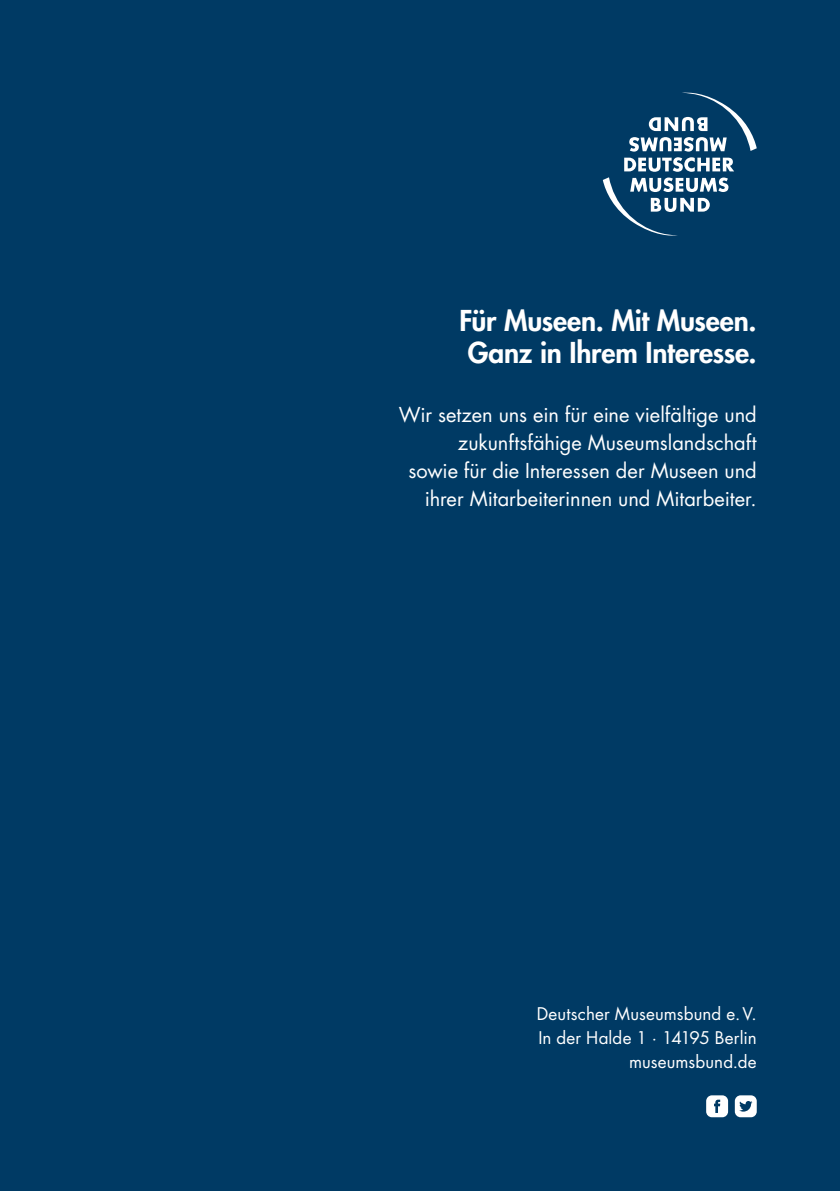
<style>
.page{position:relative;width:840px;height:1191px;background:#fff}
.page>*{position:absolute;margin:0;border:0;box-sizing:border-box;transform-origin:0 0}
.t1{font:800 28px/32px "Futura LT Pro";letter-spacing:-.005em;color:#fff}
.t2{font:20px/28px "Futura LT Pro";color:#fff;text-align:right}
.t3{font:17px/24.4px "Futura LT Pro";letter-spacing:.01em;color:#fff;text-align:right}
</style>
<div class="page">
<div style="left:0;top:0;width:839px;height:1191px;background:#003a64"></div>
<svg style="left:602px;top:93px;width:154px;height:143px"></svg>
<div style="left:705px;top:1095px;width:22px;height:22px;background:#fff;border-radius:6px"></div>
<svg style="left:714px;top:1099px;width:5px;height:14px"></svg>
<div style="left:734px;top:1095px;width:22px;height:22px;background:#fff;border-radius:6px"></div>
<svg style="left:739px;top:1101px;width:13px;height:10px"></svg>
<h1 class="t1" style="left:459px;top:304px;width:298px">Für Museen. Mit Museen.<br>Ganz in Ihrem Interesse.</h1>
<p class="t2" style="left:398px;top:400px;width:359px">Wir setzen uns ein für eine vielfältige und zukunftsfähige Museumslandschaft<br>sowie für die Interessen der Museen und ihrer Mitarbeiterinnen und Mitarbeiter.</p>
<p class="t3" style="left:536px;top:1001px;width:221px">Deutscher Museumsbund e.V.<br>In der Halde 1 · 14195 Berlin museumsbund.de</p>
</div>
